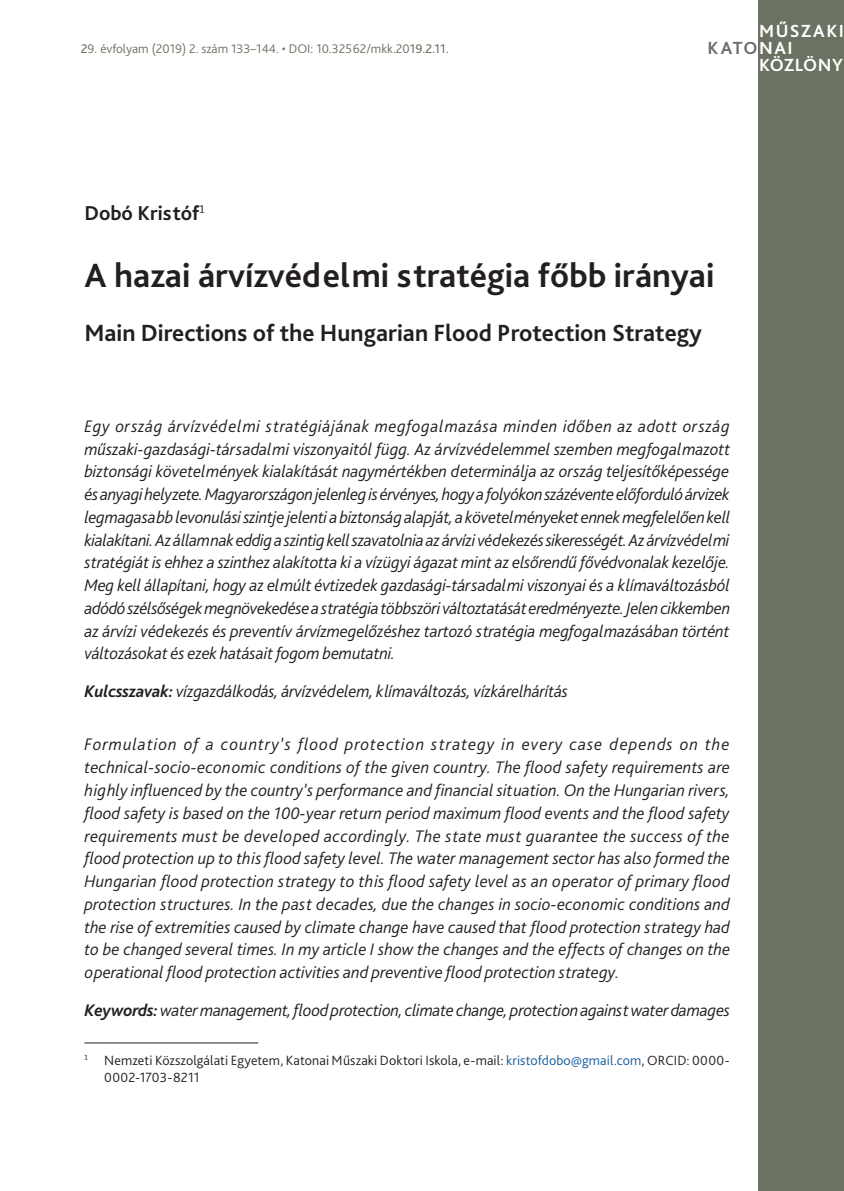
<style>
.page{position:relative;width:844px;height:1191px;background:#fff}
.page>*{position:absolute;margin:0;border:0;box-sizing:border-box;transform-origin:0 0}
.Tanulmánycím{font:700 35px "Bliss Pro";color:#231f20}
.Tanulmánycím_angol{font:700 24.5px "Bliss Pro";color:#231f20}
.Szerző{font:700 21px "Bliss Pro";color:#231f20}
.t1{font:700 18.38px/34.8px "Bliss Pro";letter-spacing:.045em;color:#fff}
.t2{font:700 18.38px "Bliss Pro";letter-spacing:.08em;color:#6c6d70}
.Absztrakt__szöveg{font:italic 300 17.5px/22.8px "Bliss Pro";letter-spacing:-.005em;color:#231f20;text-align:justify}
.Absztakt__keywords{font:italic 300 17.5px "Bliss Pro";letter-spacing:-.015em;color:#231f20}
.Lábjegyzet{font:300 14px/16.8px "Bliss Pro";letter-spacing:.015em;color:#231f20}
.Fejléc_jobb{font:300 13.12px "Bliss Pro";color:#6c7261}
.s1{font-weight:400}
.s2{color:#fff}
.s3{font-weight:700}
.s4{color:#175d9e}
</style>
<div class="page">
<div style="left:758px;top:0;width:85px;height:1191px;background:#6c7261"></div>
<hr style="left:84px;top:1042px;width:174px;height:1px;background:#231f20">
<p class="Fejléc_jobb" style="left:81px;top:40px;width:369px"><span class="s1">2</span>9. évfolyam (2019) 2. szám 133–144. • DOI: 10.32562/mkk.20<span class="s1">19.2.11.</span></p>
<p class="Szerző" style="left:84px;top:200px;width:122px">Dobó Kristóf<sup>1</sup></p>
<p class="t1" style="left:758px;top:13px;width:86px">MŰSZAKI<br>KÖZLÖNY</p>
<p class="t2" style="left:707px;top:36px;width:87px">KATO<span class="s2">NAI</span></p>
<p class="Tanulmánycím" style="left:84px;top:254px;width:631px">A hazai árvízvédelmi stratégia főbb irányai</p>
<p class="Tanulmánycím_angol" style="left:84px;top:318px;width:618px">Main Directions of the Hungarian Flood Protection Strategy</p>
<p class="Absztrakt__szöveg" style="left:84px;top:414px;width:647px">Egy ország árvízvédelmi stratégiájának megfogalmazása minden időben az adott ország műszaki-gazdasági-társadalmi viszonyaitól függ. Az árvízvédelemmel szemben megfogalmazott biztonsági követelmények kialakítását nagymértékben determinálja az ország teljesítőképessége ésanyagi helyzete. Magyarországon jelenleg is érvényes, hogy a folyókon százévente előforduló árvizek legmagasabb levonulási szintje jelenti abiztonság alapját, akövetelményeket ennek megfelelően kell kialakítani. Azállamnak eddig aszintig kell szavatolnia az árvízi védekezés sikerességét. Az árvízvédelmi stratégiát is ehhez a szinthez alakította ki a vízügyi ágazat mint az elsőrendű fővédvonalak kezelője.<br>Meg kell állapítani, hogy az elmúlt évtizedek gazdasági-társadalmi viszonyai és a klímaváltozásból adódó szélsőségek megnövekedése astratégia többszöri változtatását eredményezte. Jelen cikkemben az árvízi védekezés és preventív árvízmegelőzéshez tartozó stratégia megfogalmazásában történt változásokat és ezek hatásait fogom bemutatni.</p>
<p class="Absztakt__keywords" style="left:84px;top:680px;width:485px"><span class="s3">Kulcsszavak:</span> vízgazdálkodás, árvízvédelem, klímaváltozás, vízkárelhárítás</p>
<p class="Absztrakt__szöveg" style="left:84px;top:733px;width:647px">Formulation of a country’s flood protection strategy in every case depends on the technical-socio-economic conditions of the given country. The flood safety requirements are highly influenced by the country’s performance and financial situation. On the Hungarian rivers, flood safety is based on the 100-year return period maximum flood events and the flood safety requirements must be developed accordingly. The state must guarantee the success of the flood protection up to this flood safety level. The water management sector has also formed the Hungarian flood protection strategy to this flood safety level as an operator of primary flood protection structures. In the past decades, due the changes in socio-economic conditions and the rise of extremities caused by climate change have caused that flood protection strategy had to be changed several times. In my article I show the changes and the effects of changes on the operational flood protection activities and preventive flood protection strategy.</p>
<p class="Absztakt__keywords" style="left:84px;top:999px;width:647px"><span class="s3">Keywords:</span> water management, flood protection, climate change, protection against water damages</p>
<p class="Lábjegyzet" style="left:104px;top:1051px;width:627px;text-indent:-20px"><sup>1</sup> Nemzeti Közszolgálati Egyetem, Katonai Műszaki Doktori Iskola, e-mail: <span class="s4">kristofdobo@gmail.com</span>, ORCID: 0000-<br>0002-1703-8211</p>
</div>
